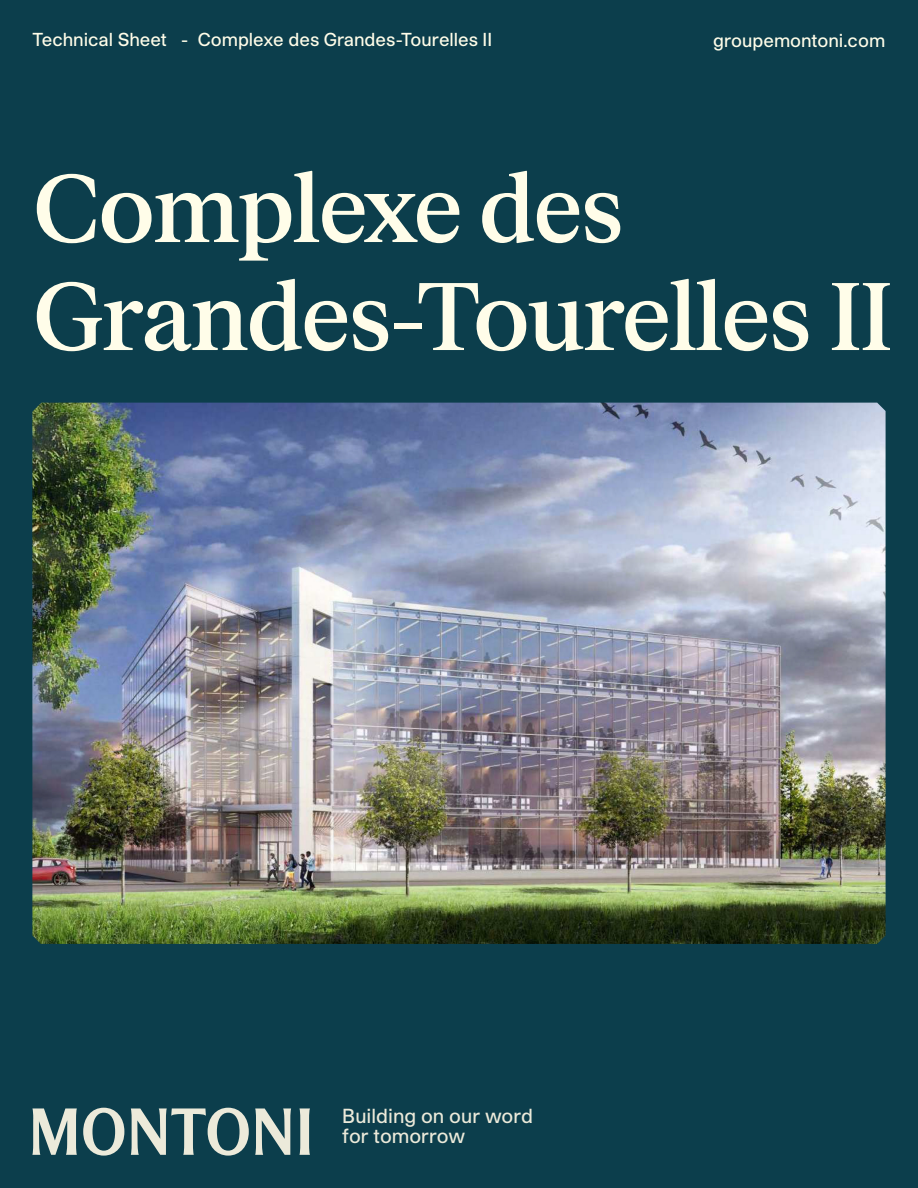
<style>
.page{position:relative;width:918px;height:1188px;background:#0c3e4c}
.page>*{position:absolute;margin:0;border:0;box-sizing:border-box;transform-origin:0 0}
.t1{font:500 93px/108px "FK Roman Standard";letter-spacing:-.035em;color:#fffde9}
.t2{font:500 19.5px/19.5px "Studio Pro";color:#eceada}
.t3{font:500 18px "Studio Pro";color:#fffde9}
</style>
<div class="page">
<svg style="left:32px;top:1108px;width:45px;height:47px"></svg>
<svg style="left:83px;top:1108px;width:41px;height:48px"></svg>
<svg style="left:299px;top:1108px;width:11px;height:47px"></svg>
<svg style="left:131px;top:1108px;width:118px;height:48px"></svg>
<svg style="left:255px;top:1108px;width:36px;height:47px"></svg>
<img style="left:32px;top:403px;width:854px;height:541px">
<p class="t3" style="left:32px;top:27px;width:461px">Technical Sheet - Complexe des Grandes-Tourelles II</p>
<p class="t3" style="left:713px;top:28px;width:174px">groupemontoni.com</p>
<p class="t1" style="left:32px;top:149px;width:863px">Complexe des<br>Grandes-Tourelles II</p>
<p class="t2" style="left:342px;top:1106px;width:192px">Building on our word for tomorrow</p>
</div>
